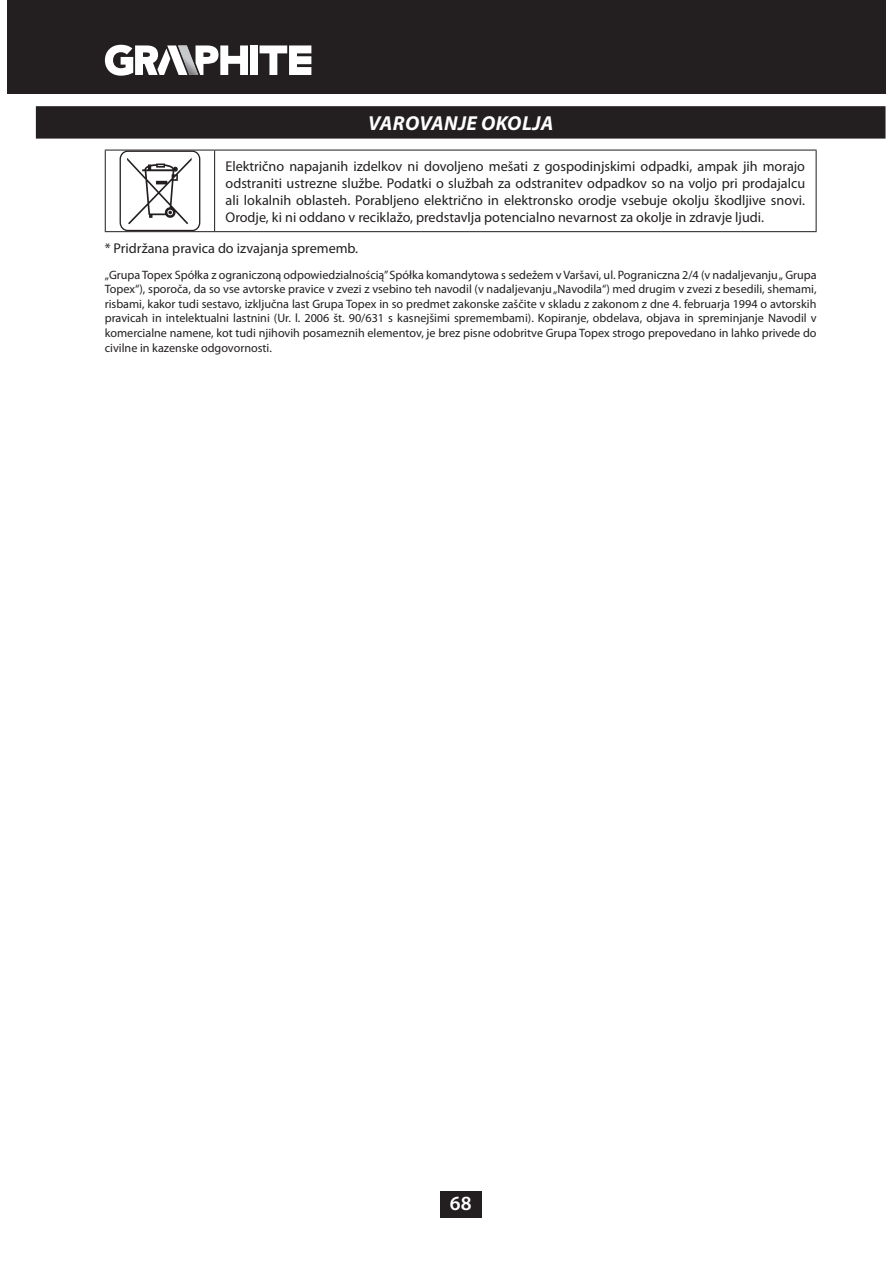
<style>
.page{position:relative;width:893px;height:1263px;background:#fff}
.page>*{position:absolute;margin:0;border:0;box-sizing:border-box;transform-origin:0 0}
.t1{font:italic 700 20.25px "Myriad Pro";letter-spacing:.02em;color:#fff}
.t2{font:600 20.25px "Myriad Pro";color:#fff}
.t3{font:14.1px/17px "Myriad Pro";color:#231f20;text-align:justify}
.t4{font:12.15px/14.5px "Myriad Pro";color:#231f20;text-align:justify}
</style>
<div class="page">
<div style="left:440px;top:1191px;width:41px;height:26px;background:#231f20"></div>
<div style="left:7px;top:0;width:878px;height:94px;background:#231f20"></div>
<hr style="left:885px;top:0;width:1px;height:94px;background:#231f20">
<svg style="left:260px;top:45px;width:51px;height:30px"></svg>
<div style="left:250px;top:45px;width:8px;height:30px;background:#fff"></div>
<svg style="left:105px;top:45px;width:143px;height:31px"></svg>
<div style="left:36px;top:106px;width:849px;height:33px;background:#231f20"></div>
<hr style="left:105px;top:150px;width:711px;height:1px;background:#231f20">
<hr style="left:105px;top:231px;width:711px;height:1px;background:#231f20">
<hr style="left:105px;top:151px;width:1px;height:80px;background:#231f20">
<hr style="left:214px;top:151px;width:1px;height:80px;background:#231f20">
<hr style="left:815px;top:151px;width:1px;height:80px;background:#231f20">
<div style="left:120px;top:151px;width:80px;height:80px;border:1px solid #231f20;border-radius:8px"></div>
<svg style="left:127px;top:158px;width:65px;height:66px"></svg>
<h1 class="t1" style="left:368px;top:111px;width:186px">VAROVANJE OKOLJA</h1>
<p class="t3" style="left:226px;top:158px;width:581px">Električno napajanih izdelkov ni dovoljeno mešati z gospodinjskimi odpadki, ampak jih morajo odstraniti ustrezne službe. Podatki o službah za odstranitev odpadkov so na voljo pri prodajalcu ali lokalnih oblasteh. Porabljeno električno in elektronsko orodje vsebuje okolju škodljive snovi.<br>Orodje, ki ni oddano v reciklažo, predstavlja potencialno nevarnost za okolje in zdravje ljudi.</p>
<p class="t3" style="left:105px;top:240px;width:255px">* Pridržana pravica do izvajanja sprememb.</p>
<p class="t4" style="left:105px;top:268px;width:713px">„Grupa Topex Spółka z ograniczoną odpowiedzialnością” Spółka komandytowa s sedežem v Varšavi, ul. Pograniczna 2/4 (v nadaljevanju „ Grupa Topex“), sporoča, da so vse avtorske pravice v zvezi z vsebino teh navodil (v nadaljevanju „Navodila“) med drugim v zvezi z besedili, shemami, risbami, kakor tudi sestavo, izključna last Grupa Topex in so predmet zakonske zaščite v skladu z zakonom z dne 4. februarja 1994 o avtorskih pravicah in intelektualni lastnini (Ur. l. 2006 št. 90/631 s kasnejšimi spremembami). Kopiranje, obdelava, objava in spreminjanje Navodil v komercialne namene, kot tudi njihovih posameznih elementov, je brez pisne odobritve Grupa Topex strogo prepovedano in lahko privede do civilne in kazenske odgovornosti.</p>
<h1 class="t2" style="left:450px;top:1191px;width:23px">68</h1>
</div>
